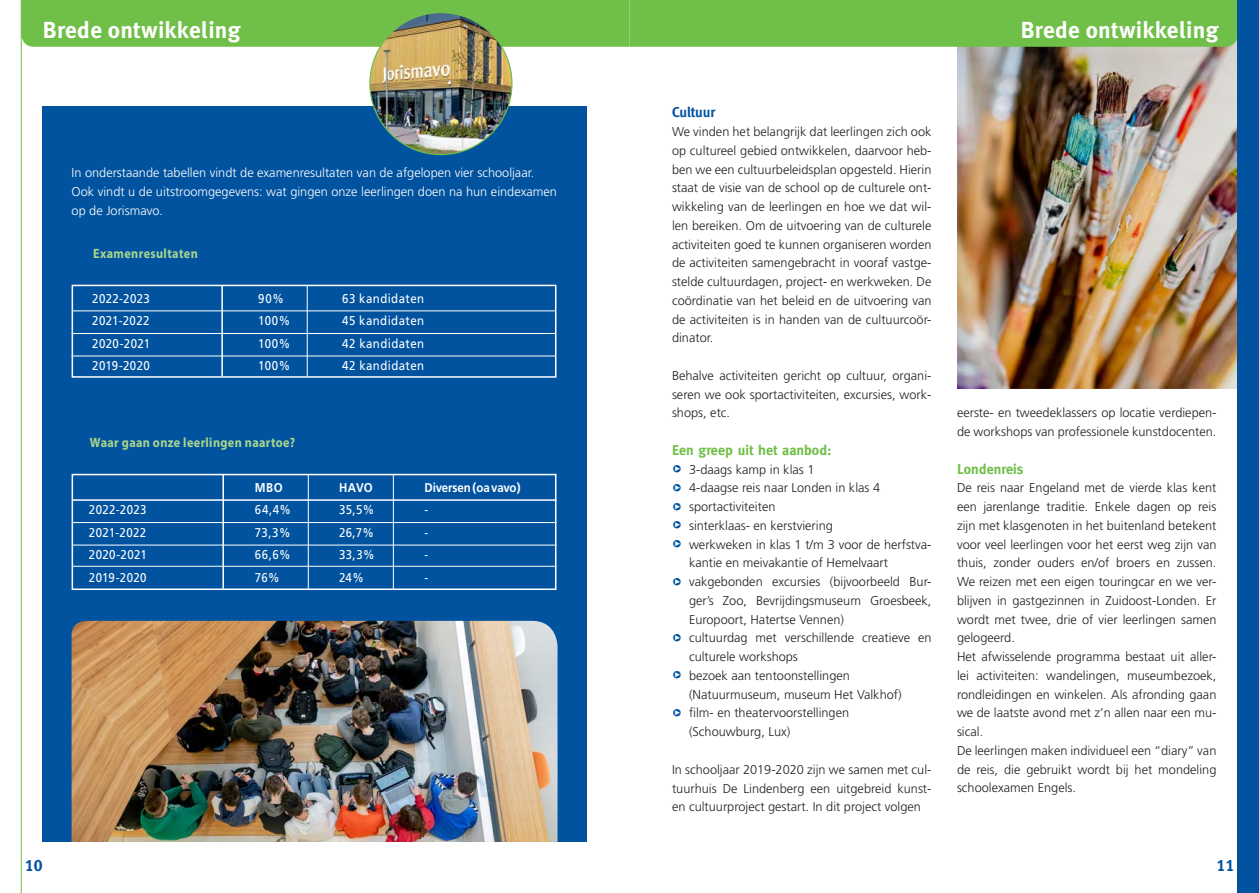
<style>
.page{position:relative;width:1259px;height:893px;background:#fff}
.page>*{position:absolute;margin:0;border:0;box-sizing:border-box;transform-origin:0 0}
.t1{font:700 23.25px "Meta Plus";letter-spacing:.01em;color:#fff}
.t2{font:16.5px "Meta Plus Bold Caps";color:#0153a0}
.t3{font:700 14.25px "Meta";color:#6fbf49}
.t4{font:700 14.25px "Meta";color:#0153a0}
.t5{font:700 13.5px "Myriad Pro";letter-spacing:.03em;color:#a9d48d;scale:.9 1}
.t6{font:300 12.75px/18.8px "Frutiger";color:#231f20;text-align:justify}
.t7{font:12.75px "Frutiger";letter-spacing:.035em;color:#fff;scale:.9 1}
.t8{font:300 12.75px/18.8px "Frutiger";color:#fff}
.t9{font:700 12.75px "Frutiger";letter-spacing:-.01em;color:#fff;scale:.9 1}
.t10{font:12.75px/18.8px "FF Dingbats Arrows Two";color:#0153a0;text-align:justify}
</style>
<div class="page">
<div style="left:43px;top:106px;width:544px;height:736px;background:#0153a0"></div>
<img style="left:957px;top:47px;width:280px;height:342px">
<div style="left:22px;top:0;width:1215px;height:47px;background:#6fbf49"></div>
<div style="left:1237px;top:0;width:22px;height:893px;background:#0153a0"></div>
<hr style="left:21px;top:0;width:1px;height:893px;background:#6fbf49">
<img style="left:370px;top:13px;width:142px;height:142px;border-radius:71px">
<div style="left:72px;top:474px;width:484px;height:116px;border:2px solid #fff"></div>
<div style="left:72px;top:285px;width:484px;height:93px;border:2px solid #fff"></div>
<hr style="left:73px;top:499px;width:483px;height:2px;background:#fff">
<hr style="left:73px;top:522px;width:483px;height:1px;background:#fff">
<hr style="left:73px;top:545px;width:483px;height:1px;background:#fff">
<hr style="left:222px;top:474px;width:2px;height:115px;background:#fff">
<hr style="left:308px;top:474px;width:1px;height:116px;background:#fff">
<hr style="left:393px;top:474px;width:1px;height:115px;background:#fff">
<hr style="left:73px;top:566px;width:483px;height:1px;background:#fff">
<hr style="left:72px;top:333px;width:483px;height:1px;background:#fff">
<hr style="left:72px;top:356px;width:483px;height:1px;background:#fff">
<hr style="left:221px;top:285px;width:2px;height:91px;background:#fff">
<hr style="left:307px;top:285px;width:1px;height:91px;background:#fff">
<hr style="left:72px;top:310px;width:484px;height:1px;background:#fff">
<img style="left:72px;top:621px;width:485px;height:221px">
<h1 class="t1" style="left:43px;top:16px;width:200px">Brede ontwikkeling</h1>
<p class="t8" style="left:72px;top:164px;width:487px">In onderstaande tabellen vindt de examenresultaten van de afgelopen vier schooljaar.<br>Ook vindt u de uitstroomgegevens: wat gingen onze leerlingen doen na hun eindexamen op de Jorismavo.</p>
<p class="t5" style="left:93px;top:244px;width:118px">Examenresultaten</p>
<p class="t7" style="left:92px;top:291px;width:66px">2022-2023</p>
<p class="t7" style="left:258px;top:291px;width:30px">90%</p>
<p class="t7" style="left:342px;top:291px;width:93px">63 kandidaten</p>
<p class="t7" style="left:92px;top:313px;width:65px">2021-2022</p>
<p class="t7" style="left:258px;top:313px;width:37px">100%</p>
<p class="t7" style="left:342px;top:313px;width:93px">45 kandidaten</p>
<p class="t7" style="left:92px;top:336px;width:66px">2020-2021</p>
<p class="t7" style="left:258px;top:336px;width:37px">100%</p>
<p class="t7" style="left:342px;top:336px;width:93px">42 kandidaten</p>
<p class="t7" style="left:92px;top:358px;width:66px">2019-2020</p>
<p class="t7" style="left:258px;top:358px;width:37px">100%</p>
<p class="t7" style="left:342px;top:358px;width:93px">42 kandidaten</p>
<p class="t5" style="left:90px;top:434px;width:229px">Waar gaan onze leerlingen naartoe?</p>
<p class="t9" style="left:255px;top:480px;width:32px">MBO</p>
<p class="t9" style="left:339px;top:480px;width:39px">HAVO</p>
<p class="t9" style="left:424px;top:480px;width:108px">Diversen (oa vavo)</p>
<p class="t7" style="left:89px;top:502px;width:66px">2022-2023</p>
<p class="t7" style="left:255px;top:502px;width:42px">64,4%</p>
<p class="t7" style="left:339px;top:502px;width:41px">35,5%</p>
<p class="t7" style="left:424px;top:502px;width:6px">-</p>
<p class="t7" style="left:89px;top:525px;width:65px">2021-2022</p>
<p class="t7" style="left:255px;top:525px;width:41px">73,3%</p>
<p class="t7" style="left:339px;top:525px;width:40px">26,7%</p>
<p class="t7" style="left:424px;top:525px;width:6px">-</p>
<p class="t7" style="left:89px;top:547px;width:66px">2020-2021</p>
<p class="t7" style="left:255px;top:547px;width:41px">66,6%</p>
<p class="t7" style="left:339px;top:547px;width:41px">33,3%</p>
<p class="t7" style="left:424px;top:547px;width:6px">-</p>
<p class="t7" style="left:89px;top:570px;width:66px">2019-2020</p>
<p class="t7" style="left:255px;top:570px;width:29px">76%</p>
<p class="t7" style="left:339px;top:570px;width:29px">24%</p>
<p class="t7" style="left:424px;top:570px;width:6px">-</p>
<p class="t4" style="left:672px;top:104px;width:45px">Cultuur</p>
<p class="t6" style="left:672px;top:123px;width:261px">We vinden het belangrijk dat leerlingen zich ook op cultureel gebied ontwikkelen, daarvoor heb&shy;ben we een cultuurbeleidsplan opgesteld. Hierin staat de visie van de school op de culturele ont&shy;wikkeling van de leerlingen en hoe we dat wil&shy;len bereiken. Om de uitvoering van de culturele activiteiten goed te kunnen organiseren worden de activiteiten samengebracht in vooraf vastge&shy;stelde cultuurdagen, project- en werkweken. De coördinatie van het beleid en de uitvoering van de activiteiten is in handen van de cultuurcoör&shy;dinator.</p>
<p class="t6" style="left:672px;top:366px;width:261px">Behalve activiteiten gericht op cultuur, organi&shy;seren we ook sportactiviteiten, excursies, work&shy;shops, etc.</p>
<p class="t3" style="left:672px;top:442px;width:161px">Een greep uit het aanbod:</p>
<p class="t6" style="left:689px;top:460px;width:244px;text-align:left">3-daags kamp in klas 1<br>4-daagse reis naar Londen in klas 4 sportactiviteiten<br>sinterklaas- en kerstviering<br>werkweken in klas 1 t/m 3 voor de herfstva&shy;kantie en meivakantie of Hemelvaart vakgebonden excursies (bijvoorbeeld Bur&shy;ger’s Zoo, Bevrijdingsmuseum Groesbeek,<br>Europoort, Hatertse Vennen)<br>cultuurdag met verschillende creatieve en culturele workshops<br>bezoek aan tentoonstellingen (Natuurmuseum, museum Het Valkhof)<br>film- en theatervoorstellingen<br>(Schouwburg, Lux)</p>
<p class="t6" style="left:672px;top:760px;width:261px">In schooljaar 2019-2020 zijn we samen met cul&shy;tuurhuis De Lindenberg een uitgebreid kunst&shy;en cultuurproject gestart. In dit project volgen</p>
<p class="t10" style="left:672px;top:462px;width:11px">❑ ❑ ❑ ❑ ❑</p>
<h1 class="t1" style="left:1020px;top:17px;width:200px">Brede ontwikkeling</h1>
<p class="t6" style="left:957px;top:404px;width:261px">eerste- en tweedeklassers op locatie verdiepen&shy;de workshops van professionele kunstdocenten.</p>
<p class="t3" style="left:957px;top:460px;width:68px">Londenreis</p>
<p class="t6" style="left:957px;top:479px;width:261px;text-align:left">De reis naar Engeland met de vierde klas kent een jarenlange traditie. Enkele dagen op reis zijn met klasgenoten in het buitenland betekent voor veel leerlingen voor het eerst weg zijn van thuis, zonder ouders en/of broers en zussen.<br>We reizen met een eigen touringcar en we ver&shy;blijven in gastgezinnen in Zuidoost-Londen. Er wordt met twee, drie of vier leerlingen samen gelogeerd.<br>Het afwisselende programma bestaat uit aller&shy;lei activiteiten: wandelingen, museumbezoek, rondleidingen en winkelen. Als afronding gaan we de laatste avond met z’n allen naar een mu&shy;sical.<br>De leerlingen maken individueel een “diary” van de reis, die gebruikt wordt bij het mondeling schoolexamen Engels.</p>
<p class="t2" style="left:25px;top:855px;width:19px">10</p>
<p class="t2" style="left:1216px;top:855px;width:19px">11</p>
</div>
